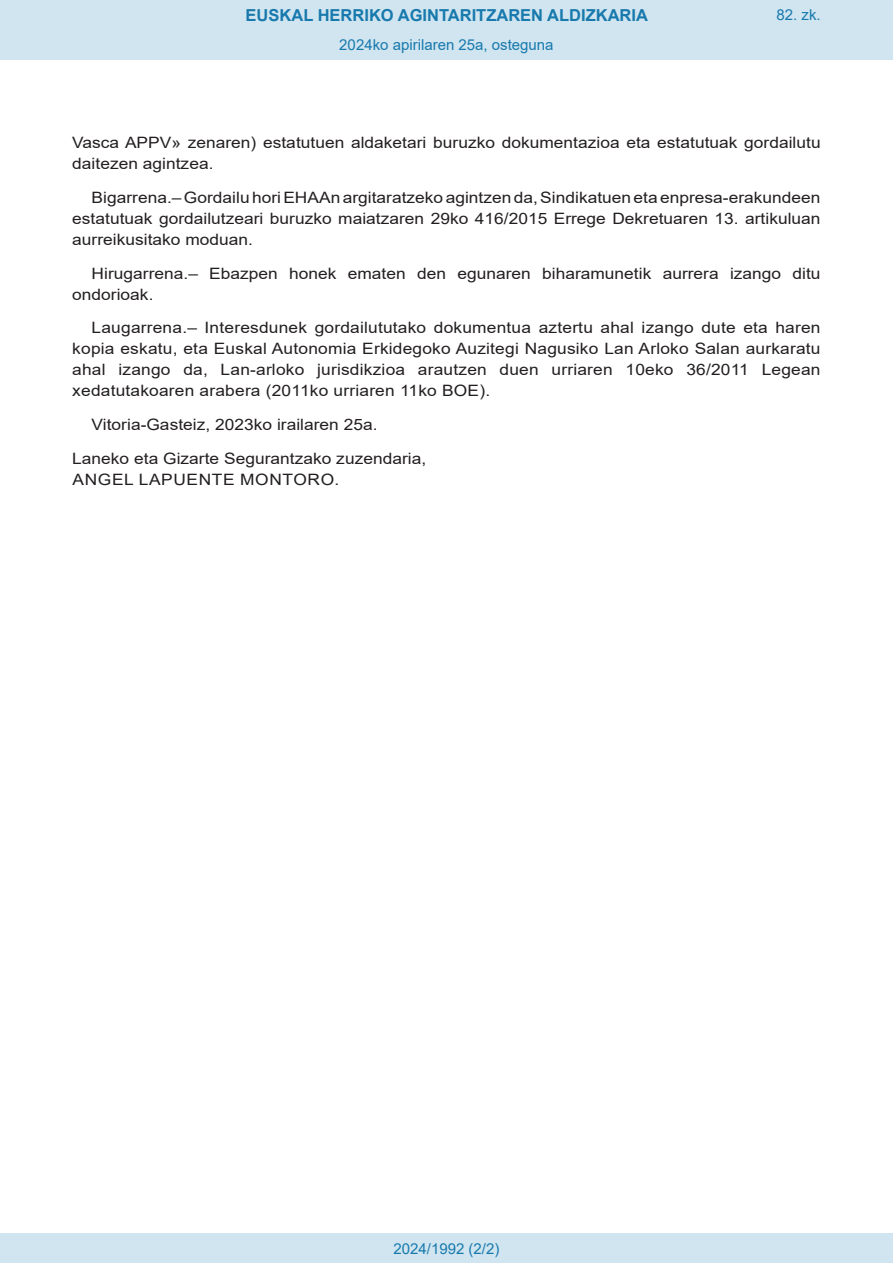
<style>
.page{position:relative;width:893px;height:1263px;background:#fff}
.page>*{position:absolute;margin:0;border:0;box-sizing:border-box;transform-origin:0 0}
.t1{font:700 16.5px "Arial";color:#1879ad}
.BOPVDetalle{font:15.6px/21px "Arial";color:#231f20;scale:1.11 1}
.BOPVFirmaPuesto{font:15.6px "Arial";color:#231f20;scale:1.11 1}
.BOPVFirmaLugFec{font:15.6px "Arial";color:#231f20;scale:1.11 1}
.BOPVFirmaNombre{font:15.6px "Arial";letter-spacing:.035em;color:#231f20;scale:1.11 1}
.Paginacion_Centro{font:15px "Arial";color:#1879ad}
</style>
<div class="page">
<div style="left:0;top:0;width:893px;height:60px;background:#d0e5f0"></div>
<div style="left:0;top:1233px;width:893px;height:30px;background:#d0e5f0"></div>
<p class="t1" style="left:246px;top:3px;width:404px">EUSKAL HERRIKO AGINTARITZAREN ALDIZKARIA</p>
<p class="Paginacion_Centro" style="left:339px;top:35px;width:216px">2024ko apirilaren 25a, osteguna</p>
<p class="Paginacion_Centro" style="left:776px;top:5px;width:46px">82. zk.</p>
<p class="BOPVDetalle" style="left:72px;top:132px;width:676px">Vasca APPV» zenaren) estatutuen aldaketari buruzko dokumentazioa eta estatutuak gordailutu daitezen agintzea.</p>
<p class="BOPVDetalle" style="left:72px;top:187px;width:676px;text-align:justify;text-indent:19px">Bigarrena.– Gordailu hori EHAAn argitaratzeko agintzen da, Sindikatuen eta enpresa-erakundeen estatutuak gordailutzeari buruzko maiatzaren 29ko 416/2015 Errege Dekretuaren 13. artikuluan aurreikusitako moduan.</p>
<p class="BOPVDetalle" style="left:72px;top:263px;width:676px;text-indent:19px">Hirugarrena.– Ebazpen honek ematen den egunaren biharamunetik aurrera izango ditu ondorioak.</p>
<p class="BOPVDetalle" style="left:72px;top:317px;width:676px;text-align:justify;text-indent:19px">Laugarrena.– Interesdunek gordailututako dokumentua aztertu ahal izango dute eta haren kopia eskatu, eta Euskal Autonomia Erkidegoko Auzitegi Nagusiko Lan Arloko Salan aurkaratu ahal izango da, Lan-arloko jurisdikzioa arautzen duen urriaren 10eko 36/2011 Legean xedatutakoaren arabera (2011ko urriaren 11ko BOE).</p>
<p class="BOPVFirmaLugFec" style="left:92px;top:414px;width:259px">Vitoria-Gasteiz, 2023ko irailaren 25a.</p>
<p class="BOPVFirmaPuesto" style="left:72px;top:448px;width:320px">Laneko eta Gizarte Segurantzako zuzendaria,</p>
<p class="BOPVFirmaNombre" style="left:73px;top:469px;width:242px">ANGEL LAPUENTE MONTORO.</p>
<p class="Paginacion_Centro" style="left:393px;top:1238px;width:107px">2024/1992 (2/2)</p>
</div>
